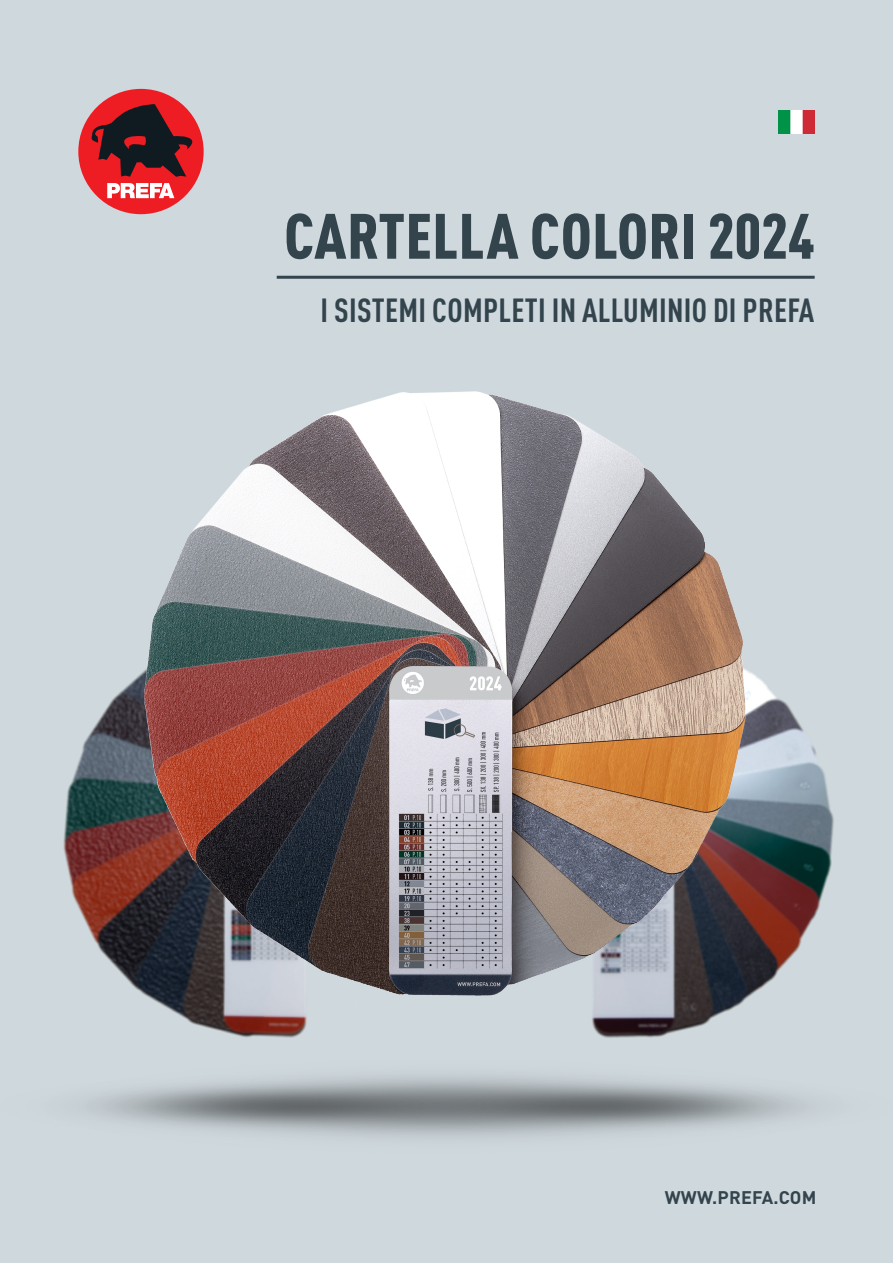
<style>
.page{position:relative;width:893px;height:1263px;background:#cfd8dd}
.page>*{position:absolute;margin:0;border:0;box-sizing:border-box;transform-origin:0 0}
.t1{font:900 condensed 63px "DIN Pro";letter-spacing:.01em;color:#33444d}
.t2{font:700 condensed 33px "DIN Pro";letter-spacing:.01em;color:#33444d}
.t3{font:700 18px "DIN Pro";letter-spacing:.01em;color:#33444d}
</style>
<div class="page">
<img style="left:63px;top:275px;width:771px;height:863px">
<div style="left:78px;top:89px;width:126px;height:125px;background:#ee1d23;border-radius:50%"></div>
<svg style="left:91px;top:104px;width:102px;height:73px"></svg>
<svg style="left:107px;top:183px;width:67px;height:15px"></svg>
<hr style="left:277px;top:276px;width:538px;height:3px;background:#33444d">
<img style="left:778px;top:111px;width:37px;height:22px">
<h1 class="t1" style="left:284px;top:187px;width:532px">CARTELLA COLORI 2024</h1>
<p class="t2" style="left:321px;top:285px;width:495px">I SISTEMI COMPLETI IN ALLUMINIO DI PREFA</p>
<p class="t3" style="left:665px;top:1182px;width:153px">WWW.PREFA.COM</p>
</div>
